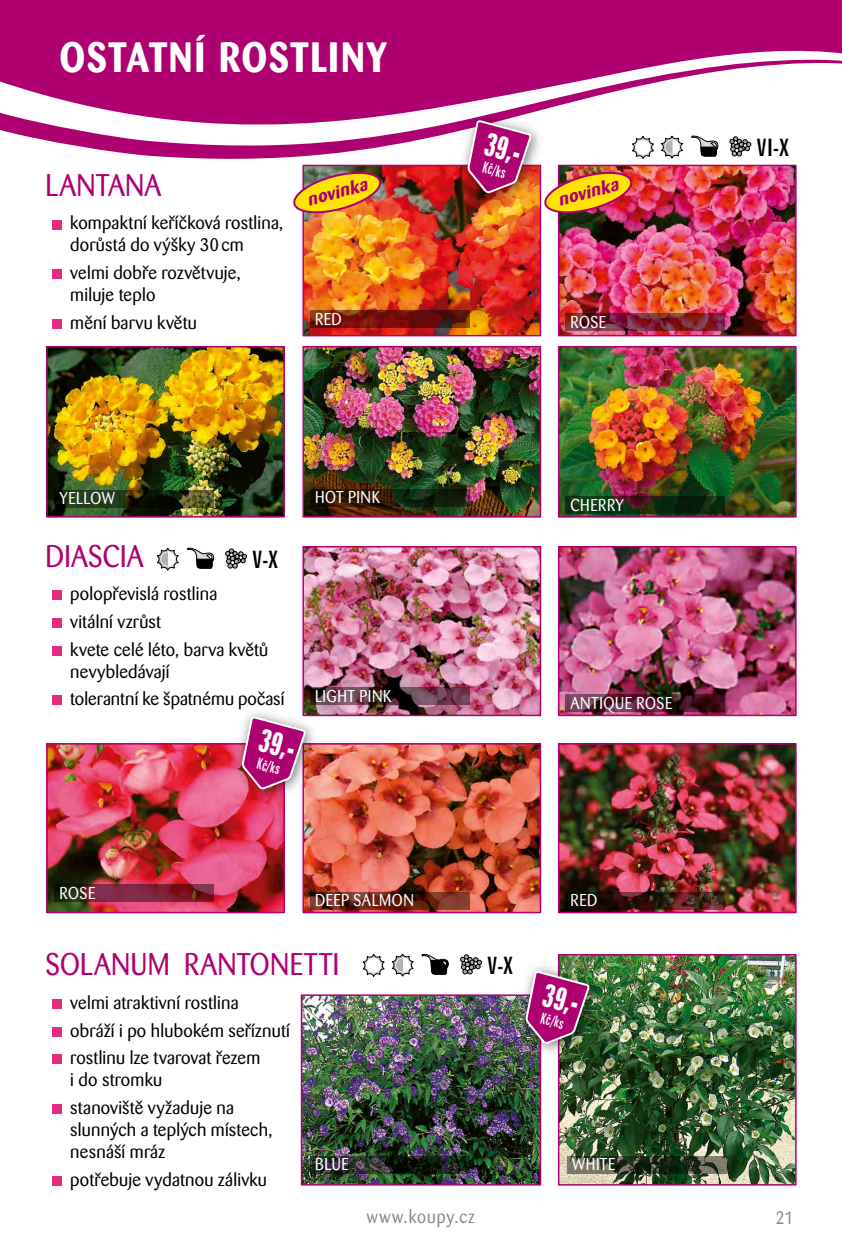
<style>
.page{position:relative;width:842px;height:1248px;background:#fff}
.page>*{position:absolute;margin:0;border:0;box-sizing:border-box;transform-origin:0 0}
.t1{font:700 42px "Barmeno CE";letter-spacing:.045em;color:#fff;scale:.9 1}
.t2{font:700 extra-condensed 32.4px "Zurich AT";color:#fff;scale:.86 1}
.t3{font:31px "Barmeno CE";letter-spacing:.01em;color:#ae0071;scale:.9 1}
.t4{font:extra-condensed 24px "Zurich AT";color:#000;scale:1.2 1}
.t5{font:18px/27.6px "Barmeno CE";letter-spacing:.01em;color:#000}
.t6{font:18px "Barmeno CE";letter-spacing:.055em;color:#878988;scale:.95 1}
.t7{font:italic 700 18px "Barmeno CE";color:#ae0071}
.t8{font:17px "Barmeno CE";letter-spacing:.035em;color:#fff;scale:.9 1}
.t9{font:extra-condensed 15.4px "Zurich AT";color:#fff}
</style>
<div class="page">
<img style="left:305px;top:549px;width:233px;height:164px">
<div style="left:302px;top:546px;width:239px;height:170px;border:2px solid #ae0071"></div>
<img style="left:49px;top:746px;width:233px;height:164px">
<div style="left:46px;top:743px;width:239px;height:170px;border:2px solid #ae0071"></div>
<img style="left:561px;top:549px;width:233px;height:164px">
<div style="left:558px;top:546px;width:239px;height:170px;border:2px solid #ae0071"></div>
<img style="left:305px;top:746px;width:233px;height:164px">
<div style="left:302px;top:743px;width:239px;height:170px;border:2px solid #ae0071"></div>
<img style="left:561px;top:746px;width:233px;height:164px">
<div style="left:558px;top:743px;width:239px;height:170px;border:2px solid #ae0071"></div>
<img style="left:561px;top:956px;width:233px;height:226px">
<div style="left:558px;top:953px;width:239px;height:232px;border:2px solid #ae0071"></div>
<img style="left:304px;top:997px;width:234px;height:185px">
<div style="left:301px;top:994px;width:240px;height:191px;border:2px solid #ae0071"></div>
<div style="left:52px;top:998px;width:10px;height:10px;background:#e82981"></div>
<div style="left:52px;top:1026px;width:10px;height:10px;background:#e82981"></div>
<div style="left:52px;top:1054px;width:10px;height:10px;background:#e82981"></div>
<div style="left:52px;top:1103px;width:10px;height:10px;background:#e82981"></div>
<div style="left:52px;top:1175px;width:10px;height:10px;background:#e82981"></div>
<div style="left:52px;top:590px;width:10px;height:10px;background:#e82981"></div>
<div style="left:52px;top:618px;width:10px;height:10px;background:#e82981"></div>
<div style="left:52px;top:645px;width:10px;height:10px;background:#e82981"></div>
<div style="left:52px;top:695px;width:10px;height:10px;background:#e82981"></div>
<svg style="left:460px;top:954px;width:22px;height:20px"></svg>
<svg style="left:363px;top:954px;width:21px;height:22px"></svg>
<svg style="left:366px;top:957px;width:15px;height:15px"></svg>
<div style="left:367px;top:958px;width:13px;height:13px;background:#fff;border-radius:50%"></div>
<svg style="left:422px;top:954px;width:26px;height:20px"></svg>
<svg style="left:391px;top:953px;width:23px;height:24px"></svg>
<svg style="left:225px;top:548px;width:22px;height:20px"></svg>
<svg style="left:187px;top:547px;width:27px;height:22px"></svg>
<svg style="left:157px;top:547px;width:22px;height:24px"></svg>
<svg style="left:566px;top:695px;width:159px;height:17px;background:#4d1f2f"></svg>
<svg style="left:310px;top:892px;width:159px;height:17px;background:#632619"></svg>
<svg style="left:566px;top:892px;width:159px;height:17px;background:#331712"></svg>
<svg style="left:310px;top:687px;width:159px;height:17px;background:#53343f"></svg>
<svg style="left:55px;top:884px;width:159px;height:17px;background:#6a232f"></svg>
<img style="left:310px;top:1155px;width:159px;height:17px">
<svg style="left:567px;top:1155px;width:160px;height:17px;background:#404b38"></svg>
<div style="left:516px;top:961px;width:87px;height:95px;background:#000;opacity:.55"></div>
<img style="left:524px;top:969px;width:67px;height:76px">
<div style="left:232px;top:706px;width:87px;height:96px;background:#000;opacity:.55"></div>
<img style="left:240px;top:715px;width:68px;height:76px">
<div style="left:0;top:0;width:842px;height:41px;background:#ae0071"></div>
<svg style="left:0;top:41px;width:842px;height:118px;fill:#ae0071"></svg>
<img style="left:305px;top:168px;width:233px;height:165px">
<div style="left:302px;top:165px;width:239px;height:171px;border:2px solid #ae0071"></div>
<img style="left:49px;top:349px;width:233px;height:165px">
<div style="left:46px;top:346px;width:239px;height:171px;border:2px solid #ae0071"></div>
<img style="left:561px;top:168px;width:233px;height:165px">
<div style="left:558px;top:165px;width:239px;height:171px;border:2px solid #ae0071"></div>
<img style="left:305px;top:349px;width:233px;height:165px">
<div style="left:302px;top:346px;width:239px;height:171px;border:2px solid #ae0071"></div>
<img style="left:561px;top:349px;width:233px;height:165px">
<div style="left:558px;top:346px;width:239px;height:171px;border:2px solid #ae0071"></div>
<div style="left:52px;top:219px;width:10px;height:10px;background:#e82981"></div>
<div style="left:52px;top:269px;width:10px;height:10px;background:#e82981"></div>
<div style="left:52px;top:319px;width:10px;height:10px;background:#e82981"></div>
<svg style="left:729px;top:136px;width:22px;height:20px"></svg>
<svg style="left:691px;top:135px;width:27px;height:22px"></svg>
<svg style="left:632px;top:134px;width:53px;height:25px"></svg>
<svg style="left:665px;top:140px;width:14px;height:14px"></svg>
<svg style="left:310px;top:310px;width:159px;height:17px;background:#6d170c"></svg>
<svg style="left:566px;top:313px;width:159px;height:17px;background:#762331"></svg>
<svg style="left:566px;top:496px;width:159px;height:17px;background:#142a12"></svg>
<svg style="left:310px;top:489px;width:159px;height:17px;background:#1f1b09"></svg>
<svg style="left:55px;top:490px;width:159px;height:17px;background:#273215"></svg>
<div style="left:458px;top:111px;width:86px;height:95px;background:#000;opacity:.55"></div>
<img style="left:466px;top:119px;width:67px;height:76px">
<img style="left:293px;top:170px;width:89px;height:45px">
<img style="left:543px;top:170px;width:90px;height:45px">
<h1 class="t1" style="left:60px;top:33px;width:365px">OSTATNÍ ROSTLINY</h1>
<h3 class="t3" style="left:46px;top:168px;width:130px">LANTANA</h3>
<p class="t5" style="left:70px;top:212px;width:215px;line-height:22px">kompaktní keříčková rostlina, dorůstá do výšky 30cm</p>
<p class="t5" style="left:70px;top:262px;width:172px;line-height:22px">velmi dobře rozvětvuje, miluje teplo</p>
<p class="t5" style="left:70px;top:309px;width:128px">mění barvu květu</p>
<h2 class="t2" style="left:490px;top:125px;width:44px;rotate:15deg">39,-</h2>
<p class="t9" style="left:485px;top:158px;width:25px;rotate:15deg">Kč/ks</p>
<p class="t7" style="left:305px;top:190px;width:63px;rotate:-15deg">novinka</p>
<p class="t7" style="left:556px;top:190px;width:63px;rotate:-15deg">novinka</p>
<p class="t8" style="left:315px;top:309px;width:31px">RED</p>
<p class="t8" style="left:570px;top:312px;width:41px">ROSE</p>
<p class="t8" style="left:60px;top:489px;width:63px">YELLOW</p>
<p class="t8" style="left:315px;top:488px;width:74px">HOT PINK</p>
<h3 class="t3" style="left:46px;top:538px;width:110px">DIASCIA</h3>
<p class="t5" style="left:70px;top:580px;width:199px">polopřevislá rostlina<br>vitální vzrůst<br>kvete celé léto, barva květů</p>
<p class="t5" style="left:70px;top:657px;width:216px">nevybledávají<br>tolerantní ke špatnému počasí</p>
<h3 class="t4" style="left:253px;top:545px;width:23px">V-X</h3>
<h2 class="t2" style="left:264px;top:721px;width:44px;rotate:15deg">39,-</h2>
<p class="t9" style="left:259px;top:754px;width:25px;rotate:15deg">Kč/ks</p>
<p class="t8" style="left:315px;top:686px;width:86px">LIGHT PINK</p>
<p class="t8" style="left:570px;top:495px;width:61px">CHERRY</p>
<p class="t8" style="left:570px;top:693px;width:115px">ANTIQUE ROSE</p>
<p class="t8" style="left:60px;top:883px;width:41px">ROSE</p>
<p class="t8" style="left:315px;top:890px;width:111px">DEEP SALMON</p>
<p class="t8" style="left:570px;top:890px;width:31px">RED</p>
<h3 class="t3" style="left:46px;top:946px;width:328px">SOLANUM RANTONETTI</h3>
<p class="t5" style="left:70px;top:988px;width:221px">velmi atraktivní rostlina<br>obráží i po hlubokém seříznutí rostlinu lze tvarovat řezem</p>
<p class="t5" style="left:70px;top:1066px;width:165px">i do stromku stanoviště vyžaduje na</p>
<p class="t5" style="left:70px;top:1118px;width:204px;line-height:22px">slunných a teplých místech, nesnáší mráz</p>
<p class="t5" style="left:70px;top:1165px;width:198px">potřebuje vydatnou zálivku</p>
<h3 class="t4" style="left:487px;top:951px;width:23px">V-X</h3>
<h2 class="t2" style="left:548px;top:975px;width:44px;rotate:15deg">39,-</h2>
<p class="t9" style="left:543px;top:1008px;width:25px;rotate:15deg">Kč/ks</p>
<p class="t8" style="left:315px;top:1154px;width:39px">BLUE</p>
<p class="t8" style="left:572px;top:1154px;width:50px">WHITE</p>
<h3 class="t4" style="left:757px;top:134px;width:28px">VI-X</h3>
<p class="t6" style="left:367px;top:1206px;width:115px">www.koupy.cz</p>
<p class="t6" style="left:776px;top:1206px;width:21px">21</p>
</div>
